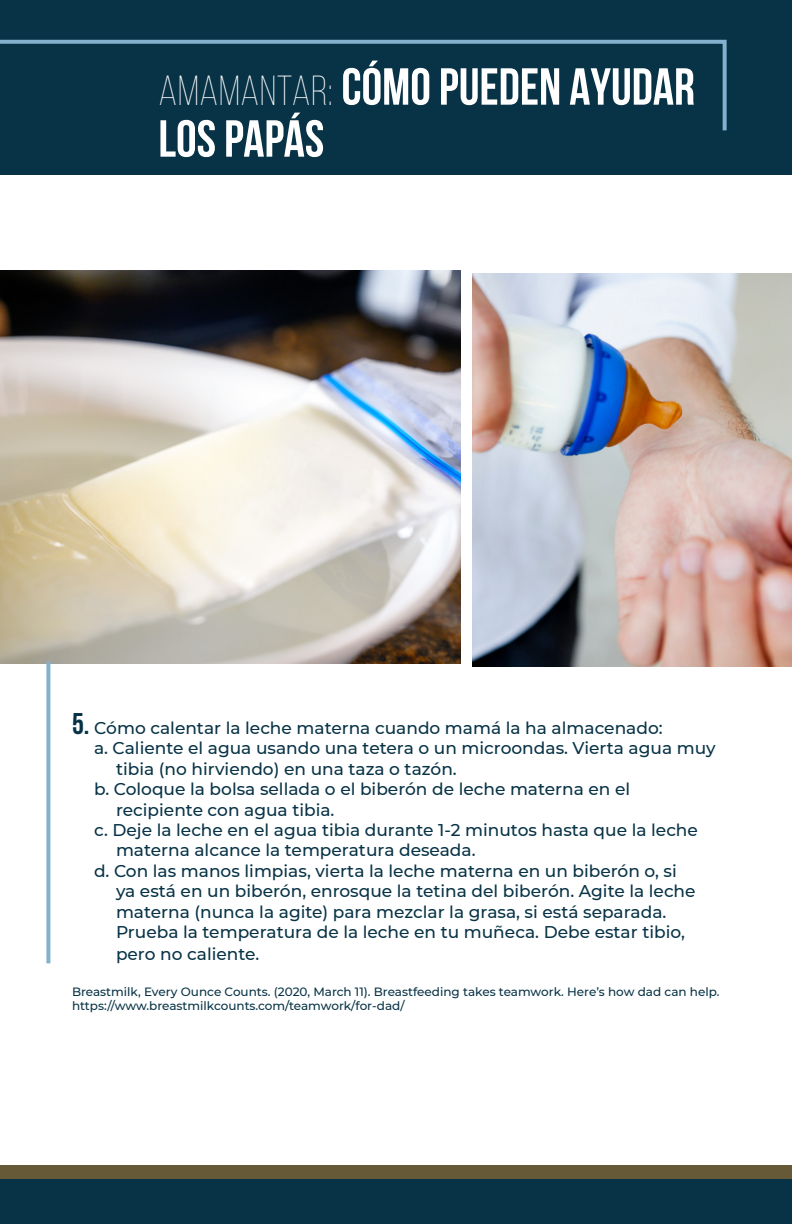
<style>
.page{position:relative;width:792px;height:1224px;background:#fff}
.page>*{position:absolute;margin:0;border:0;box-sizing:border-box;transform-origin:0 0}
.t1{font:700 52px/52px "Bebas Neue";color:#fff}
.t2{font:500 17px/20.6px "Montserrat";color:#083346}
.t3{font:500 12px/14.4px "Montserrat";color:#083346}
.s1{font-weight:300;font-size:42px}
.s2{font-family:"Bebas Neue";font-weight:700;font-size:30px}
</style>
<div class="page">
<div style="left:0;top:1176px;width:792px;height:48px;background:#083346"></div>
<div style="left:0;top:1165px;width:792px;height:13px;background:#665937"></div>
<div style="left:0;top:0;width:792px;height:174px;background:#083346"></div>
<svg style="left:0;top:39px;width:727px;height:92px"></svg>
<img style="left:0;top:270px;width:461px;height:394px">
<img style="left:472px;top:273px;width:320px;height:394px">
<svg style="left:46px;top:662px;width:4px;height:301px"></svg>
<p class="t1" style="left:158px;top:60px;width:538px"><span class="s1">AMAMANTAR:</span> CÓMO PUEDEN AYUDAR<br>LOS PAPÁS</p>
<p class="t2" style="left:72px;top:717px;width:592px"><span class="s2">5.</span> Cómo calentar la leche materna cuando mamá la ha almacenado:</p>
<p class="t2" style="left:116px;top:738px;width:601px;text-indent:-22px">a. Caliente el agua usando una tetera o un microondas. Vierta agua muy tibia (no hirviendo) en una taza o tazón.</p>
<p class="t2" style="left:116px;top:778px;width:516px;text-indent:-22px">b. Coloque la bolsa sellada o el biberón de leche materna en el recipiente con agua tibia.</p>
<p class="t2" style="left:116px;top:819px;width:583px;text-indent:-22px">c. Deje la leche en el agua tibia durante 1-2 minutos hasta que la leche materna alcance la temperatura deseada.</p>
<p class="t2" style="left:116px;top:860px;width:581px;text-indent:-22px">d. Con las manos limpias, vierta la leche materna en un biberón o, si ya está en un biberón, enrosque la tetina del biberón. Agite la leche materna (nunca la agite) para mezclar la grasa, si está separada.<br>Prueba la temperatura de la leche en tu muñeca. Debe estar tibio, pero no caliente.</p>
<p class="t3" style="left:72px;top:984px;width:649px">Breastmilk, Every Ounce Counts. (2020, March 11). Breastfeeding takes teamwork. Here’s how dad can help. https://www.breastmilkcounts.com/teamwork/for-dad/</p>
</div>
